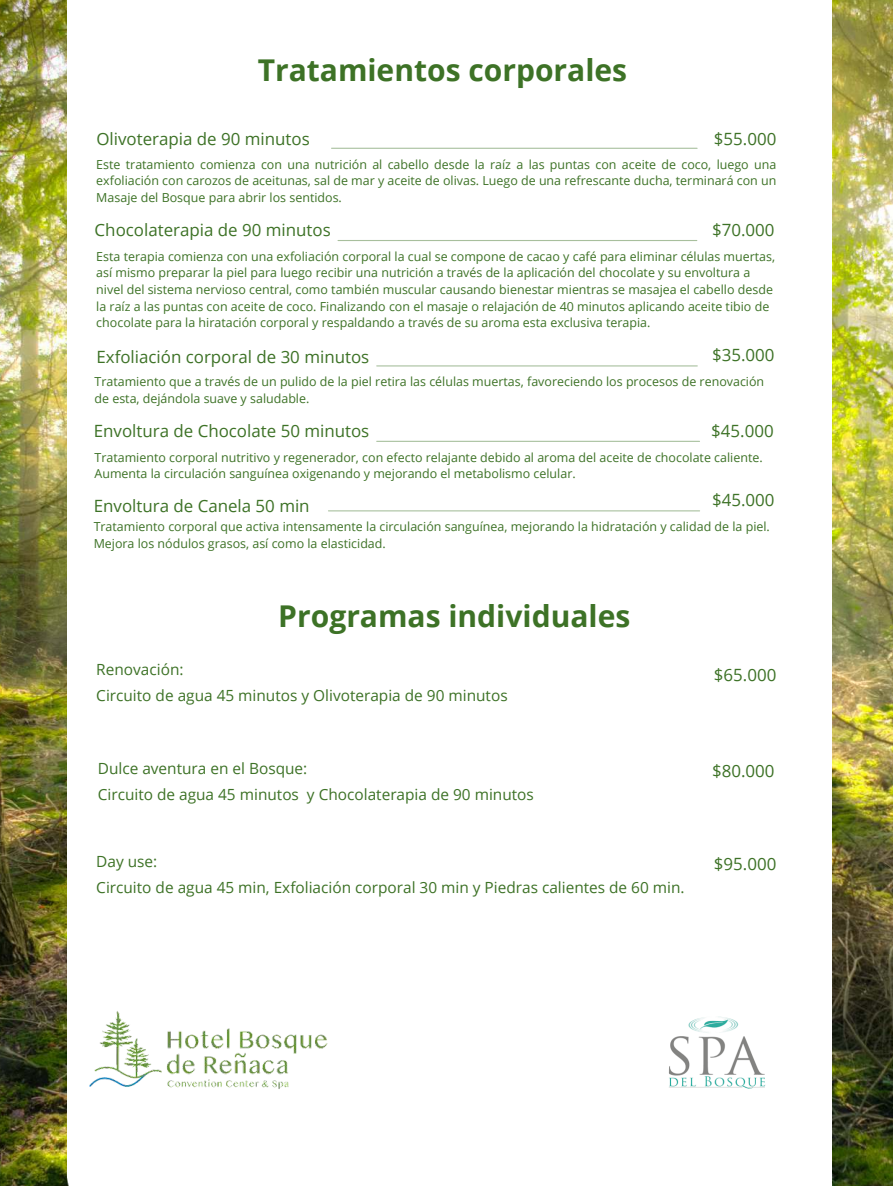
<style>
.page{position:relative;width:893px;height:1186px;background:#fff}
.page>*{position:absolute;margin:0;border:0;box-sizing:border-box;transform-origin:0 0}
.t1{font:700 30px "Open Sans";color:#3d7226}
.t2{font:16.95px "Open Sans";color:#3d7226}
.t3{font:15.45px/25.8px "Open Sans";color:#3d7226}
.t4{font:12.45px/16.6px "Open Sans";color:#3d7226}
</style>
<div class="page">
<img style="left:0;top:0;width:892px;height:1185px">
<img style="left:67px;top:0;width:764px;height:1185px">
<hr style="left:328px;top:510px;width:371px;height:1px;background:#3d7226">
<hr style="left:376px;top:365px;width:321px;height:1px;background:#3d7226">
<hr style="left:338px;top:240px;width:358px;height:1px;background:#3d7226">
<hr style="left:331px;top:148px;width:366px;height:1px;background:#3d7226">
<hr style="left:376px;top:441px;width:323px;height:1px;background:#3d7226">
<img style="left:89px;top:1009px;width:239px;height:87px">
<img style="left:658px;top:999px;width:118px;height:106px">
<h1 class="t1" style="left:258px;top:49px;width:371px">Tratamientos corporales</h1>
<h2 class="t2" style="left:96px;top:127px;width:215px">Olivoterapia de 90 minutos</h2>
<h2 class="t2" style="left:714px;top:127px;width:64px">$55.000</h2>
<p class="t4" style="left:96px;top:155px;width:681px;text-align:justify">Este tratamiento comienza con una nutrición al cabello desde la raíz a las puntas con aceite de coco, luego una exfoliación con carozos de aceitunas, sal de mar y aceite de olivas. Luego de una refrescante ducha, terminará con un Masaje del Bosque para abrir los sentidos.</p>
<h2 class="t2" style="left:95px;top:218px;width:237px">Chocolaterapia de 90 minutos</h2>
<h2 class="t2" style="left:712px;top:218px;width:64px">$70.000</h2>
<p class="t4" style="left:96px;top:248px;width:680px">Esta terapia comienza con una exfoliación corporal la cual se compone de cacao y café para eliminar células muertas, así mismo preparar la piel para luego recibir una nutrición a través de la aplicación del chocolate y su envoltura a nivel del sistema nervioso central, como también muscular causando bienestar mientras se masajea el cabello desde la raíz a las puntas con aceite de coco. Finalizando con el masaje o relajación de 40 minutos aplicando aceite tibio de chocolate para la hiratación corporal y respaldando a través de su aroma esta exclusiva terapia.</p>
<h2 class="t2" style="left:96px;top:345px;width:274px">Exfoliación corporal de 30 minutos</h2>
<h2 class="t2" style="left:712px;top:343px;width:64px">$35.000</h2>
<p class="t4" style="left:94px;top:373px;width:671px">Tratamiento que a través de un pulido de la piel retira las células muertas, favoreciendo los procesos de renovación de esta, dejándola suave y saludable.</p>
<h2 class="t2" style="left:94px;top:419px;width:277px">Envoltura de Chocolate 50 minutos</h2>
<h2 class="t2" style="left:711px;top:419px;width:64px">$45.000</h2>
<p class="t4" style="left:94px;top:448px;width:669px">Tratamiento corporal nutritivo y regenerador, con efecto relajante debido al aroma del aceite de chocolate caliente.<br>Aumenta la circulación sanguínea oxigenando y mejorando el metabolismo celular.</p>
<h2 class="t2" style="left:94px;top:494px;width:217px">Envoltura de Canela 50 min</h2>
<h2 class="t2" style="left:712px;top:489px;width:64px">$45.000</h2>
<p class="t4" style="left:94px;top:518px;width:677px">Tratamiento corporal que activa intensamente la circulación sanguínea, mejorando la hidratación y calidad de la piel.<br>Mejora los nódulos grasos, así como la elasticidad.</p>
<h1 class="t1" style="left:278px;top:594px;width:353px">Programas individuales</h1>
<p class="t3" style="left:96px;top:656px;width:413px">Renovación:<br>Circuito de agua 45 minutos y Olivoterapia de 90 minutos</p>
<h2 class="t2" style="left:714px;top:663px;width:64px">$65.000</h2>
<p class="t3" style="left:98px;top:755px;width:437px">Dulce aventura en el Bosque:<br>Circuito de agua 45 minutos y Chocolaterapia de 90 minutos</p>
<h2 class="t2" style="left:712px;top:759px;width:64px">$80.000</h2>
<p class="t3" style="left:96px;top:848px;width:589px">Day use:<br>Circuito de agua 45 min, Exfoliación corporal 30 min y Piedras calientes de 60 min.</p>
<h2 class="t2" style="left:714px;top:852px;width:64px">$95.000</h2>
</div>
